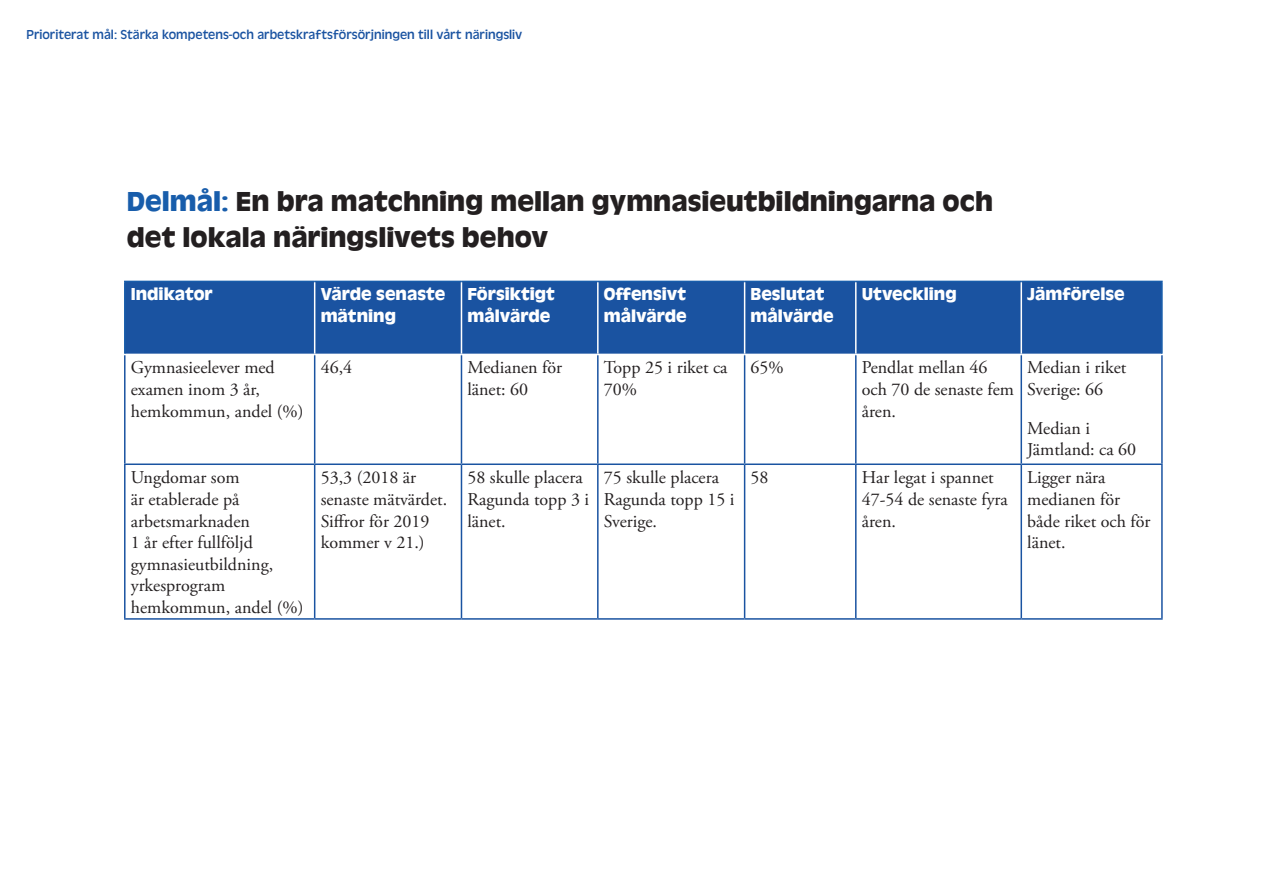
<style>
.page{position:relative;width:1263px;height:893px;background:#fff}
.page>*{position:absolute;margin:0;border:0;box-sizing:border-box;transform-origin:0 0}
.Huvudrubrik{font:700 28.5px "Antique Oli";color:#231f20}
.Brödtext{font:18px/21.6px "Adobe Garamond Pro";color:#231f20}
.Rubrik_tabell{font:700 18px/21.6px "Antique Oli";color:#fff}
.Rubrik_3{font:13.5px "Antique Oli";color:#1a53a1}
.s1{color:#185dab}
</style>
<div class="page">
<div style="left:126px;top:282px;width:1035px;height:72px;background:#1a53a1"></div>
<hr style="left:124px;top:355px;width:2px;height:108px;background:#1a53a1">
<hr style="left:314px;top:355px;width:1px;height:108px;background:#1a53a1">
<hr style="left:461px;top:355px;width:1px;height:108px;background:#1a53a1">
<hr style="left:597px;top:355px;width:2px;height:108px;background:#1a53a1">
<hr style="left:744px;top:355px;width:1px;height:108px;background:#1a53a1">
<hr style="left:855px;top:355px;width:1px;height:108px;background:#1a53a1">
<hr style="left:1020px;top:355px;width:2px;height:108px;background:#1a53a1">
<hr style="left:1161px;top:355px;width:2px;height:108px;background:#1a53a1">
<hr style="left:124px;top:463px;width:191px;height:2px;background:#1a53a1">
<hr style="left:124px;top:465px;width:2px;height:153px;background:#1a53a1">
<hr style="left:315px;top:463px;width:146px;height:2px;background:#1a53a1">
<hr style="left:314px;top:465px;width:1px;height:153px;background:#1a53a1">
<hr style="left:461px;top:463px;width:137px;height:2px;background:#1a53a1">
<hr style="left:461px;top:465px;width:1px;height:153px;background:#1a53a1">
<hr style="left:598px;top:463px;width:147px;height:2px;background:#1a53a1">
<hr style="left:597px;top:465px;width:2px;height:153px;background:#1a53a1">
<hr style="left:745px;top:463px;width:111px;height:2px;background:#1a53a1">
<hr style="left:744px;top:465px;width:1px;height:153px;background:#1a53a1">
<hr style="left:856px;top:463px;width:165px;height:2px;background:#1a53a1">
<hr style="left:855px;top:465px;width:1px;height:153px;background:#1a53a1">
<hr style="left:1021px;top:463px;width:142px;height:2px;background:#1a53a1">
<hr style="left:1020px;top:465px;width:2px;height:153px;background:#1a53a1">
<hr style="left:1161px;top:465px;width:2px;height:153px;background:#1a53a1">
<hr style="left:124px;top:618px;width:191px;height:2px;background:#1a53a1">
<hr style="left:315px;top:618px;width:146px;height:2px;background:#1a53a1">
<hr style="left:461px;top:618px;width:137px;height:2px;background:#1a53a1">
<hr style="left:598px;top:618px;width:147px;height:2px;background:#1a53a1">
<hr style="left:745px;top:618px;width:111px;height:2px;background:#1a53a1">
<hr style="left:856px;top:618px;width:165px;height:2px;background:#1a53a1">
<hr style="left:1021px;top:618px;width:142px;height:2px;background:#1a53a1">
<hr style="left:314px;top:282px;width:1px;height:72px;background:#fff">
<hr style="left:461px;top:282px;width:1px;height:72px;background:#fff">
<hr style="left:597px;top:282px;width:2px;height:72px;background:#fff">
<hr style="left:744px;top:282px;width:1px;height:72px;background:#fff">
<hr style="left:855px;top:282px;width:1px;height:72px;background:#fff">
<hr style="left:1020px;top:282px;width:2px;height:72px;background:#fff">
<hr style="left:124px;top:281px;width:191px;height:1px;background:#185dab">
<hr style="left:124px;top:282px;width:2px;height:72px;background:#185dab">
<hr style="left:315px;top:281px;width:146px;height:1px;background:#185dab">
<hr style="left:461px;top:281px;width:137px;height:1px;background:#185dab">
<hr style="left:598px;top:281px;width:147px;height:1px;background:#185dab">
<hr style="left:745px;top:281px;width:111px;height:1px;background:#185dab">
<hr style="left:856px;top:281px;width:165px;height:1px;background:#185dab">
<hr style="left:1021px;top:281px;width:142px;height:1px;background:#185dab">
<hr style="left:1161px;top:282px;width:2px;height:72px;background:#185dab">
<p class="Rubrik_3" style="left:27px;top:27px;width:497px">Prioriterat mål: Stärka kompetens-och arbetskraftsförsörjningen till vårt näringsliv</p>
<p class="Huvudrubrik" style="left:127px;top:186px;width:868px"><span class="s1">Delmål:</span> En bra matchning mellan gymnasieutbildningarna och</p>
<p class="Huvudrubrik" style="left:127px;top:222px;width:423px">det lokala näringslivets behov</p>
<p class="Rubrik_tabell" style="left:131px;top:283px;width:83px">Indikator</p>
<p class="Rubrik_tabell" style="left:321px;top:283px;width:126px">Värde senaste mätning</p>
<p class="Rubrik_tabell" style="left:467px;top:283px;width:89px">Försiktigt målvärde</p>
<p class="Rubrik_tabell" style="left:604px;top:283px;width:84px">Offensivt målvärde</p>
<p class="Rubrik_tabell" style="left:751px;top:283px;width:84px">Beslutat målvärde</p>
<p class="Rubrik_tabell" style="left:862px;top:283px;width:96px">Utveckling</p>
<p class="Rubrik_tabell" style="left:1027px;top:283px;width:99px">Jämförelse</p>
<p class="Brödtext" style="left:131px;top:358px;width:174px">Gymnasieelever med examen inom 3 år, hemkommun, andel (%)</p>
<p class="Brödtext" style="left:321px;top:358px;width:33px">46,4</p>
<p class="Brödtext" style="left:467px;top:358px;width:96px">Medianen för länet: 60</p>
<p class="Brödtext" style="left:604px;top:358px;width:125px">Topp 25 i riket ca<br>70%</p>
<p class="Brödtext" style="left:751px;top:358px;width:35px">65%</p>
<p class="Brödtext" style="left:862px;top:358px;width:154px">Pendlat mellan 46 och 70 de senaste fem åren.</p>
<p class="Brödtext" style="left:1027px;top:358px;width:101px">Median i riket<br>Sverige: 66</p>
<p class="Brödtext" style="left:1027px;top:418px;width:110px">Median i<br>Jämtland: ca 60</p>
<p class="Brödtext" style="left:131px;top:467px;width:174px">Ungdomar som<br>är etablerade på arbetsmarknaden<br>1 år efter fullföljd gymnasieutbildning, yrkesprogram hemkommun, andel (%)</p>
<p class="Brödtext" style="left:321px;top:467px;width:128px">53,3 (2018 är senaste mätvärdet.<br>Siffror för 2019 kommer v 21.)</p>
<p class="Brödtext" style="left:467px;top:467px;width:123px">58 skulle placera<br>Ragunda topp 3 i länet.</p>
<p class="Brödtext" style="left:604px;top:467px;width:132px">75 skulle placera<br>Ragunda topp 15 i<br>Sverige.</p>
<p class="Brödtext" style="left:751px;top:467px;width:19px">58</p>
<p class="Brödtext" style="left:862px;top:467px;width:148px">Har legat i spannet<br>47-54 de senaste fyra åren.</p>
<p class="Brödtext" style="left:1027px;top:467px;width:125px">Ligger nära medianen för både riket och för länet.</p>
</div>
